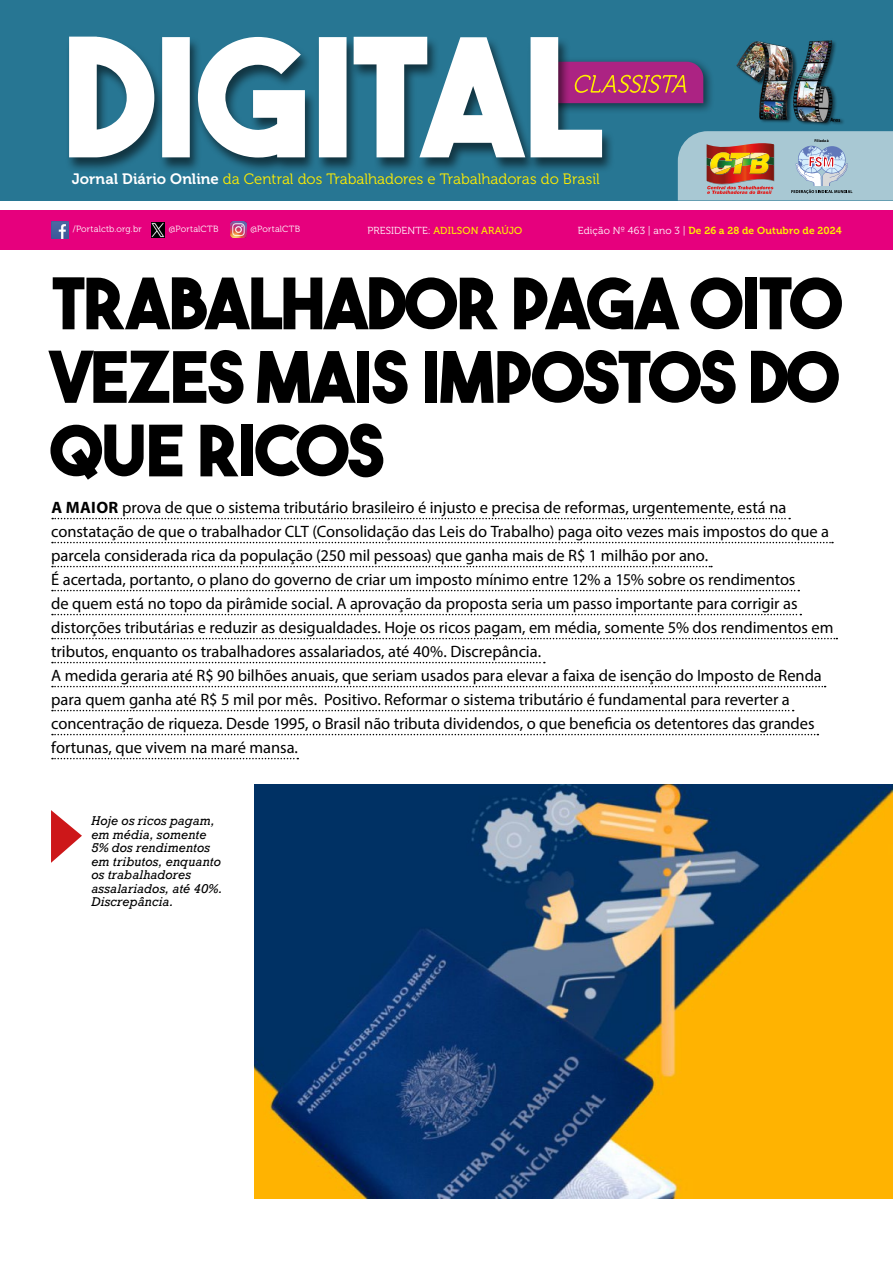
<style>
.page{position:relative;width:893px;height:1263px;background:#fff}
.page>*{position:absolute;margin:0;border:0;box-sizing:border-box;transform-origin:0 0}
.t1{font:70.5px/73.5px "The Bold Font";letter-spacing:-.025em;color:#000;text-align:justify}
.t2{font:16.5px/24px "Myriad Pro";letter-spacing:-.005em;color:#000}
.t3{font:15px "Museo 300";color:#ffed00}
.t4{font:italic 12px/13.5px "Rockwell";letter-spacing:.01em;color:#000}
.t5{font:10.2px "Museo 700";letter-spacing:.015em;color:#ffed00}
.t6{font:10.2px "Museo 500";letter-spacing:.01em;color:#ffed00}
.t7{font:9px "Museo 300";letter-spacing:.02em;color:#fff}
.t8{font:700 4.05px "Myriad Pro";color:#000}
.s1{font-family:"Museo 700";color:#fff}
.s2{font-family:"Museo 300";color:#fff}
.s3{font-weight:700}
</style>
<div class="page">
<div style="left:0;top:0;width:893px;height:200px;background:#277693"></div>
<div style="left:537px;top:57px;width:177px;height:57px;background:#000;opacity:.75"></div>
<div style="left:0;top:210px;width:893px;height:39px;background:#e6007d"></div>
<div style="left:65px;top:36px;width:550px;height:137px;background:#000;opacity:.55"></div>
<svg style="left:69px;top:37px;width:533px;height:121px;fill:#fff"></svg>
<svg style="left:543px;top:62px;width:160px;height:41px;background:#b64781"></svg>
<img style="left:51px;top:222px;width:17px;height:17px">
<img style="left:151px;top:223px;width:13px;height:14px">
<img style="left:230px;top:221px;width:17px;height:16px">
<svg style="left:678px;top:131px;width:215px;height:69px;background:#aab1b0"></svg>
<img style="left:736px;top:40px;width:105px;height:84px">
<svg style="left:51px;top:810px;width:31px;height:53px"></svg>
<svg style="left:52px;top:518px;width:738px;height:1px"></svg>
<svg style="left:52px;top:542px;width:781px;height:1px"></svg>
<svg style="left:52px;top:566px;width:660px;height:1px"></svg>
<svg style="left:52px;top:590px;width:747px;height:1px"></svg>
<svg style="left:52px;top:614px;width:749px;height:1px"></svg>
<svg style="left:52px;top:638px;width:785px;height:1px"></svg>
<svg style="left:52px;top:662px;width:493px;height:1px"></svg>
<svg style="left:52px;top:686px;width:774px;height:1px"></svg>
<svg style="left:52px;top:710px;width:742px;height:1px"></svg>
<svg style="left:52px;top:734px;width:766px;height:1px"></svg>
<svg style="left:52px;top:758px;width:246px;height:1px"></svg>
<img style="left:254px;top:784px;width:639px;height:414px">
<p class="t3" style="left:72px;top:170px;width:529px"><span class="s1">Jornal Diário Online</span> da Central dos Trabalhadores e Trabalhadoras do Brasil</p>
<p class="t8" style="left:815px;top:138px;width:16px">Filiada à</p>
<p class="t7" style="left:73px;top:224px;width:70px">/Portalctb.org.br</p>
<p class="t7" style="left:169px;top:224px;width:51px">@PortalCTB</p>
<p class="t7" style="left:251px;top:224px;width:51px">@PortalCTB</p>
<p class="t6" style="left:367px;top:225px;width:156px"><span class="s2">PRESIDENTE:</span> ADILSON ARAÚJO</p>
<p class="t5" style="left:578px;top:225px;width:266px"><span class="s2">Edição Nº 463 | ano 3 |</span> De 26 a 28 de Outubro de 2024</p>
<h1 class="t1" style="left:51px;top:266px;width:792px">TRABALHADOR PAGA OITO VEZES MAIS IMPOSTOS DO QUE RICOS</h1>
<p class="t2" style="left:51px;top:495px;width:784px"><span class="s3">A MAIOR</span> prova de que o sistema tributário brasileiro é injusto e precisa de reformas, urgentemente, está na constatação de que o trabalhador CLT (Consolidação das Leis do Trabalho) paga oito vezes mais impostos do que a parcela considerada rica da população (250 mil pessoas) que ganha mais de R$ 1 milhão por ano.<br>É acertada, portanto, o plano do governo de criar um imposto mínimo entre 12% a 15% sobre os rendimentos<br>de quem está no topo da pirâmide social. A aprovação da proposta seria um passo importante para corrigir as distorções tributárias e reduzir as desigualdades. Hoje os ricos pagam, em média, somente 5% dos rendimentos em tributos, enquanto os trabalhadores assalariados, até 40%. Discrepância.<br>A medida geraria até R$ 90 bilhões anuais, que seriam usados para elevar a faixa de isenção do Imposto de Renda para quem ganha até R$ 5 mil por mês. Positivo. Reformar o sistema tributário é fundamental para reverter a concentração de riqueza. Desde 1995, o Brasil não tributa dividendos, o que beneficia os detentores das grandes fortunas, que vivem na maré mansa.</p>
<p class="t4" style="left:91px;top:814px;width:133px">Hoje os ricos pagam, em média, somente<br>5% dos rendimentos em tributos, enquanto os trabalhadores assalariados, até 40%.<br>Discrepância.</p>
</div>
